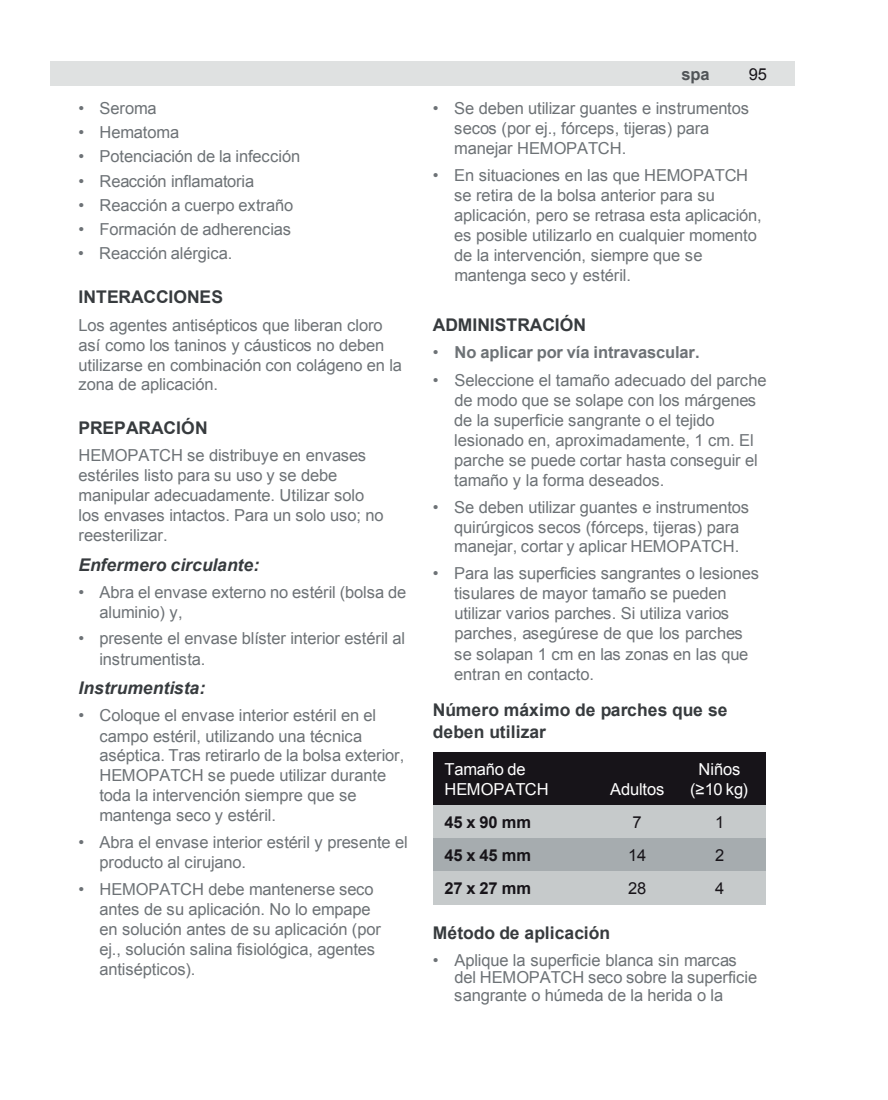
<style>
.page{position:relative;width:888px;height:1100px;background:#fff}
.page>*{position:absolute;margin:0;border:0;box-sizing:border-box;transform-origin:0 0}
.t1{font:700 17.5px/22px "Arial";letter-spacing:-.01em;color:#373b3e}
.t2{font:italic 700 17.5px "Arial";letter-spacing:.01em;color:#373b3e}
.t3{font:16.5px/20px "Arial";letter-spacing:-.01em;color:#6d7276}
.t4{font:16.5px/20px "Arial";letter-spacing:-.01em;color:#fff}
.t5{font:700 16.5px "Arial";letter-spacing:-.005em;color:#6d7276}
.t6{font:700 16.5px "Arial";letter-spacing:-.01em;color:#171419}
.t7{font:16.5px "Arial";color:#171419}
.t8{font:700 16.5px "Arial";color:#505457}
.s1{font-weight:400}
</style>
<div class="page">
<div style="left:434px;top:753px;width:144px;height:53px;background:#171419"></div>
<div style="left:578px;top:753px;width:99px;height:53px;background:#171419"></div>
<div style="left:677px;top:753px;width:88px;height:53px;background:#171419"></div>
<div style="left:434px;top:806px;width:144px;height:33px;background:#c6cacb"></div>
<div style="left:578px;top:806px;width:99px;height:33px;background:#c6cacb"></div>
<div style="left:677px;top:806px;width:88px;height:33px;background:#c6cacb"></div>
<div style="left:434px;top:839px;width:144px;height:33px;background:#a6acaf"></div>
<div style="left:578px;top:839px;width:99px;height:33px;background:#a6acaf"></div>
<div style="left:677px;top:839px;width:88px;height:33px;background:#a6acaf"></div>
<div style="left:434px;top:872px;width:144px;height:33px;background:#c6cacb"></div>
<div style="left:578px;top:872px;width:99px;height:33px;background:#c6cacb"></div>
<div style="left:677px;top:872px;width:88px;height:33px;background:#c6cacb"></div>
<div style="left:50px;top:61px;width:744px;height:25px;background:#dfe1e1"></div>
<p class="t3" style="left:79px;top:98px;width:80px">• Seroma</p>
<p class="t3" style="left:78px;top:123px;width:102px">• Hematoma</p>
<p class="t3" style="left:78px;top:147px;width:223px">• Potenciación de la infección</p>
<p class="t3" style="left:78px;top:171px;width:177px">• Reacción inflamatoria</p>
<p class="t3" style="left:78px;top:195px;width:216px">• Reacción a cuerpo extraño</p>
<p class="t3" style="left:78px;top:220px;width:214px">• Formación de adherencias</p>
<p class="t3" style="left:78px;top:244px;width:156px">• Reacción alérgica.</p>
<p class="t1" style="left:79px;top:287px;width:146px">INTERACCIONES</p>
<p class="t3" style="left:78px;top:315px;width:325px">Los agentes antisépticos que liberan cloro así como los taninos y cáusticos no deben utilizarse en combinación con colágeno en la zona de aplicación.</p>
<p class="t1" style="left:79px;top:417px;width:131px">PREPARACIÓN</p>
<p class="t3" style="left:78px;top:446px;width:307px">HEMOPATCH se distribuye en envases estériles listo para su uso y se debe manipular adecuadamente. Utilizar solo los envases intactos. Para un solo uso; no reesterilizar.</p>
<p class="t2" style="left:79px;top:553px;width:182px">Enfermero circulante:</p>
<p class="t3" style="left:99px;top:582px;width:308px;text-indent:-21px">• Abra el envase externo no estéril (bolsa de aluminio) y,</p>
<p class="t3" style="left:99px;top:629px;width:307px;text-indent:-21px">• presente el envase blíster interior estéril al instrumentista.</p>
<p class="t2" style="left:79px;top:677px;width:128px">Instrumentista:</p>
<p class="t3" style="left:99px;top:705px;width:306px;text-indent:-21px">• Coloque el envase interior estéril en el campo estéril, utilizando una técnica aséptica. Tras retirarlo de la bolsa exterior, HEMOPATCH se puede utilizar durante toda la intervención siempre que se mantenga seco y estéril.</p>
<p class="t3" style="left:99px;top:832px;width:310px;text-indent:-21px">• Abra el envase interior estéril y presente el producto al cirujano.</p>
<p class="t3" style="left:99px;top:880px;width:283px;text-indent:-21px">• HEMOPATCH debe mantenerse seco antes de su aplicación. No lo empape en solución antes de su aplicación (por ej., solución salina fisiológica, agentes antisépticos).</p>
<p class="t8" style="left:681px;top:64px;width:30px">spa</p>
<p class="t7" style="left:748px;top:64px;width:20px">95</p>
<p class="t3" style="left:454px;top:99px;width:296px;text-indent:-21px">• Se deben utilizar guantes e instrumentos secos (por ej., fórceps, tijeras) para manejar HEMOPATCH.</p>
<p class="t3" style="left:454px;top:166px;width:309px;text-indent:-21px">• En situaciones en las que HEMOPATCH se retira de la bolsa anterior para su aplicación, pero se retrasa esta aplicación, es posible utilizarlo en cualquier momento de la intervención, siempre que se mantenga seco y estéril.</p>
<p class="t1" style="left:433px;top:315px;width:155px">ADMINISTRACIÓN</p>
<p class="t5" style="left:433px;top:342px;width:268px"><span class="s1">•</span> No aplicar por vía intravascular.</p>
<p class="t3" style="left:454px;top:370px;width:314px;text-indent:-21px">• Seleccione el tamaño adecuado del parche de modo que se solape con los márgenes de la superficie sangrante o el tejido lesionado en, aproximadamente, 1 cm. El parche se puede cortar hasta conseguir el tamaño y la forma deseados.</p>
<p class="t3" style="left:454px;top:497px;width:296px;text-indent:-21px">• Se deben utilizar guantes e instrumentos quirúrgicos secos (fórceps, tijeras) para manejar, cortar y aplicar HEMOPATCH.</p>
<p class="t3" style="left:454px;top:564px;width:306px;text-indent:-21px">• Para las superficies sangrantes o lesiones tisulares de mayor tamaño se pueden utilizar varios parches. Si utiliza varios parches, asegúrese de que los parches se solapan 1 cm en las zonas en las que entran en contacto.</p>
<p class="t1" style="left:433px;top:700px;width:296px">Número máximo de parches que se deben utilizar</p>
<p class="t4" style="left:444px;top:759px;width:106px">Tamaño de<br>HEMOPATCH</p>
<p class="t4" style="left:690px;top:759px;width:59px;text-align:center">Niños (≥10 kg)</p>
<p class="t4" style="left:610px;top:779px;width:56px">Adultos</p>
<p class="t6" style="left:444px;top:811px;width:88px">45 x 90 mm</p>
<p class="t7" style="left:632px;top:811px;width:11px">7</p>
<p class="t7" style="left:715px;top:811px;width:11px">1</p>
<p class="t6" style="left:444px;top:844px;width:88px">45 x 45 mm</p>
<p class="t7" style="left:628px;top:844px;width:20px">14</p>
<p class="t7" style="left:715px;top:844px;width:11px">2</p>
<p class="t6" style="left:444px;top:877px;width:88px">27 x 27 mm</p>
<p class="t7" style="left:628px;top:877px;width:20px">28</p>
<p class="t7" style="left:715px;top:877px;width:11px">4</p>
<p class="t1" style="left:433px;top:922px;width:179px">Método de aplicación</p>
<p class="t3" style="left:454px;top:951px;width:304px;line-height:17.5px;text-indent:-21px">• Aplique la superficie blanca sin marcas del HEMOPATCH seco sobre la superficie sangrante o húmeda de la herida o la</p>
</div>
